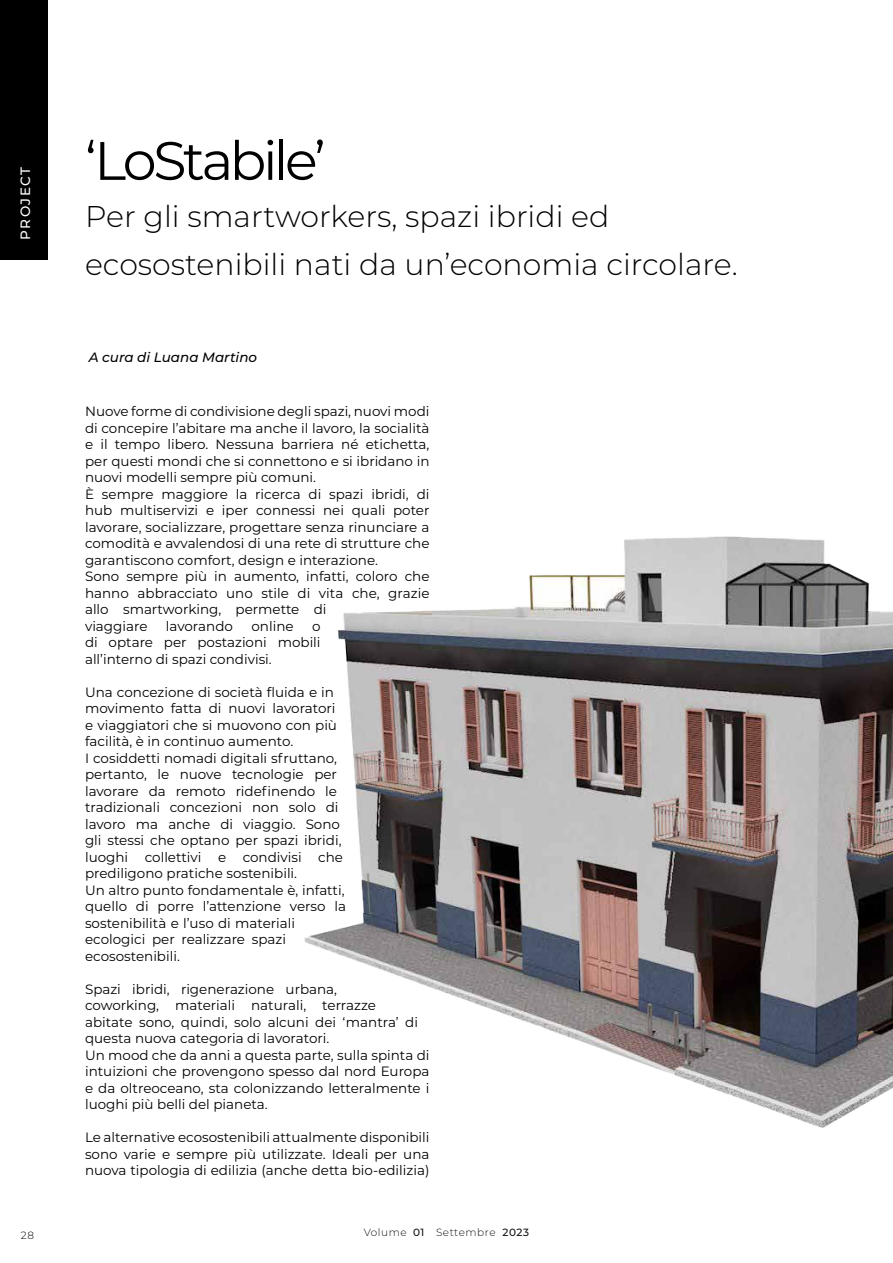
<style>
.page{position:relative;width:893px;height:1263px;background:#fff}
.page>*{position:absolute;margin:0;border:0;box-sizing:border-box;transform-origin:0 0}
.t1{font:54px "Montserrat";letter-spacing:-.06em;color:#000}
.t2{font:300 30px/47.4px "Montserrat";color:#000}
.t3{font:13.5px/16.5px "Montserrat";color:#000}
.t4{font:italic 500 13.5px "Montserrat";color:#000}
.t5{font:500 13.5px "Montserrat";letter-spacing:.095em;color:#fff}
.t6{font:300 10.5px "Montserrat";letter-spacing:.05em;color:#131313}
.t7{font:300 10.5px "Montserrat";color:#000}
.s1{font-weight:500}
</style>
<div class="page">
<div style="left:0;top:0;width:47px;height:259px;background:#000"></div>
<img style="left:304px;top:536px;width:589px;height:592px">
<p class="t5" style="left:16px;top:240px;width:75px;rotate:-90deg">PROJECT</p>
<h1 class="t1" style="left:85px;top:124px;width:242px">‘LoStabile’</h1>
<h2 class="t2" style="left:85px;top:192px;width:654px">Per gli smartworkers, spazi ibridi ed ecosostenibili nati da un’economia circolare.</h2>
<p class="t4" style="left:89px;top:348px;width:170px">A cura di Luana Martino</p>
<p class="t3" style="left:85px;top:402px;width:346px">Nuove forme di condivisione degli spazi, nuovi modi di concepire l’abitare ma anche il lavoro, la socialità e il tempo libero. Nessuna barriera né etichetta, per questi mondi che si connettono e si ibridano in nuovi modelli sempre più comuni.<br>È sempre maggiore la ricerca di spazi ibridi, di hub multiservizi e iper connessi nei quali poter lavorare, socializzare, progettare senza rinunciare a comodità e avvalendosi di una rete di strutture che garantiscono comfort, design e interazione.<br>Sono sempre più in aumento, infatti, coloro che hanno abbracciato uno stile di vita che, grazie allo smartworking, permette di<br>viaggiare</p>
<p class="t3" style="left:166px;top:617px;width:69px">lavorando</p>
<p class="t3" style="left:251px;top:617px;width:44px">online</p>
<p class="t3" style="left:85px;top:617px;width:237px;text-align:justify;text-indent:227px">o di optare per postazioni mobili all’interno di spazi condivisi.</p>
<p class="t3" style="left:85px;top:683px;width:262px">Una concezione di società fluida e in movimento fatta di nuovi lavoratori e viaggiatori che si muovono con più facilità, è in continuo aumento.<br>I cosiddetti nomadi digitali sfruttano, pertanto, le nuove tecnologie per lavorare da remoto ridefinendo le tradizionali concezioni non solo di lavoro ma anche di viaggio. Sono gli stessi che optano per spazi ibridi, luoghi collettivi e condivisi che prediligono pratiche sostenibili.<br>Un altro punto fondamentale è, infatti, quello di porre l’attenzione verso la sostenibilità e l’uso di materiali ecologici per realizzare spazi ecosostenibili.</p>
<p class="t3" style="left:85px;top:980px;width:346px">Spazi ibridi, rigenerazione urbana,<br>coworking, materiali naturali, terrazze<br>abitate sono, quindi, solo alcuni dei ‘mantra’ di questa nuova categoria di lavoratori.<br>Un mood che da anni a questa parte, sulla spinta di intuizioni che provengono spesso dal nord Europa e da oltreoceano, sta colonizzando letteralmente i luoghi più belli del pianeta.</p>
<p class="t3" style="left:85px;top:1128px;width:346px;text-align:justify">Le alternative ecosostenibili attualmente disponibili sono varie e sempre più utilizzate. Ideali per una nuova tipologia di edilizia (anche detta bio-edilizia)</p>
<p class="t7" style="left:21px;top:1228px;width:15px">28</p>
<p class="t6" style="left:364px;top:1225px;width:167px">Volume <span class="s1">01</span> Settembre <span class="s1">2023</span></p>
</div>
